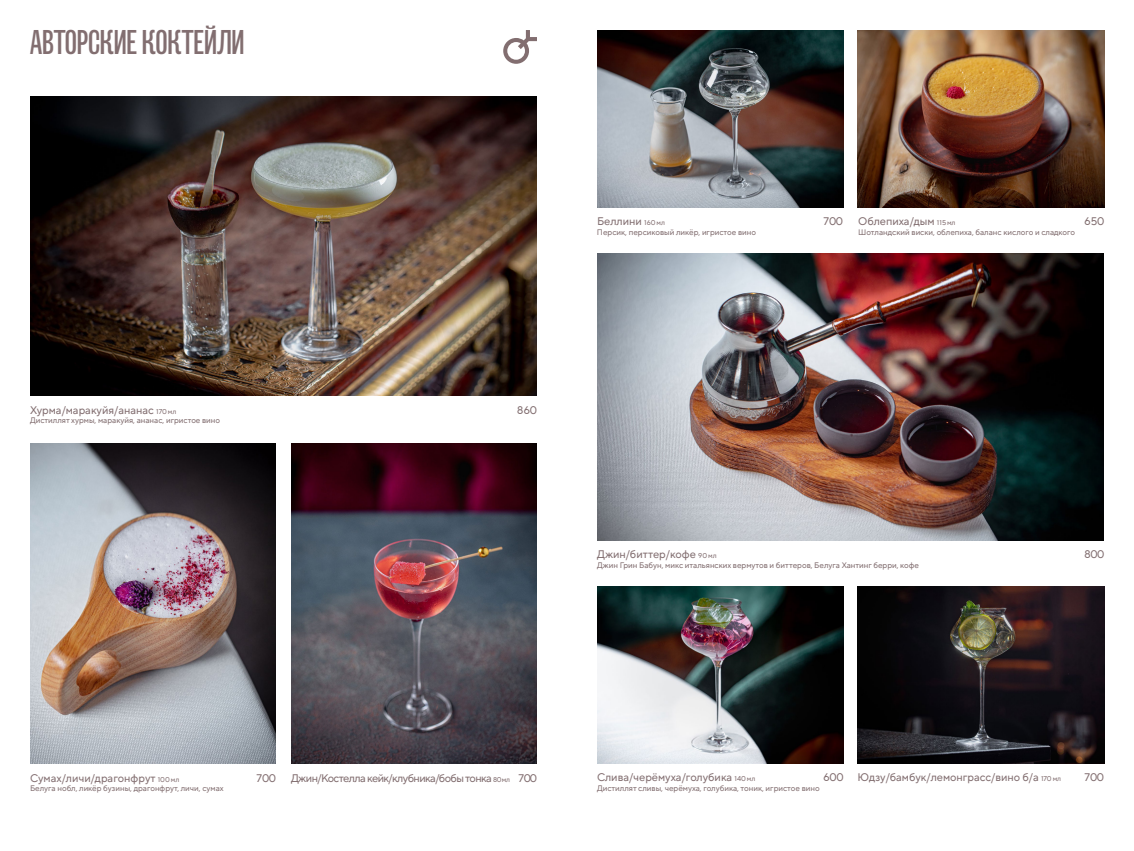
<style>
.page{position:relative;width:1134px;height:851px;background:#fff}
.page>*{position:absolute;margin:0;border:0;box-sizing:border-box;transform-origin:0 0}
.t1{font:condensed 30px "Mr Palker Dadson";letter-spacing:.01em;color:#826e70}
.t2{font:11px "TT Norms Pro Var Roman";color:#826e70}
.t3{font:11px "TT Norms Pro Var Roman";letter-spacing:-.05em;color:#826e70}
.t4{font:8px "TT Norms Pro Var Roman";color:#826e70}
.s1{font-size:7px}
</style>
<div class="page">
<img style="left:30px;top:443px;width:246px;height:320px">
<img style="left:291px;top:443px;width:246px;height:320px">
<img style="left:30px;top:96px;width:507px;height:299px">
<img style="left:597px;top:253px;width:507px;height:287px">
<img style="left:597px;top:586px;width:246px;height:177px">
<img style="left:597px;top:30px;width:246px;height:177px">
<img style="left:858px;top:30px;width:246px;height:177px">
<img style="left:858px;top:586px;width:246px;height:177px">
<svg style="left:503px;top:30px;width:34px;height:34px"></svg>
<h1 class="t1" style="left:30px;top:24px;width:215px">АВТОРСКИЕ КОКТЕЙЛИ</h1>
<h2 class="t2" style="left:597px;top:213px;width:70px">Беллини <span class="s1">160мл</span></h2>
<h2 class="t2" style="left:823px;top:213px;width:22px">700</h2>
<p class="t4" style="left:597px;top:226px;width:161px">Персик, персиковый ликёр, игристое вино</p>
<h2 class="t2" style="left:858px;top:213px;width:99px">Облепиха/дым <span class="s1">115мл</span></h2>
<h2 class="t2" style="left:1084px;top:213px;width:22px">650</h2>
<p class="t4" style="left:858px;top:226px;width:218px">Шотландский виски, облепиха, баланс кислого и сладкого</p>
<h2 class="t2" style="left:30px;top:402px;width:148px">Хурма/маракуйя/ананас <span class="s1">170мл</span></h2>
<h2 class="t2" style="left:517px;top:402px;width:22px">860</h2>
<p class="t4" style="left:30px;top:415px;width:192px">Дистиллят хурмы, маракуйя, ананас, игристое вино</p>
<h2 class="t2" style="left:597px;top:546px;width:121px">Джин/биттер/кофе <span class="s1">90мл</span></h2>
<h2 class="t2" style="left:1084px;top:546px;width:22px">800</h2>
<p class="t4" style="left:597px;top:559px;width:323px">Джин Грин Бабун, микс итальянских вермутов и биттеров, Белуга Хантинг берри, кофе</p>
<h2 class="t2" style="left:30px;top:769px;width:151px">Сумах/личи/драгонфрут <span class="s1">100мл</span></h2>
<h2 class="t2" style="left:256px;top:769px;width:22px">700</h2>
<p class="t4" style="left:30px;top:782px;width:195px">Белуга нобл, ликёр бузины, драгонфрут, личи, сумах</p>
<h2 class="t3" style="left:291px;top:769px;width:247px">Джин/Костелла кейк/клубника/бобы тонка <span class="s1">80мл</span> 700</h2>
<h2 class="t2" style="left:597px;top:769px;width:160px">Слива/черёмуха/голубика <span class="s1">140мл</span></h2>
<h2 class="t2" style="left:823px;top:769px;width:22px">600</h2>
<p class="t4" style="left:597px;top:781px;width:224px">Дистиллят сливы, черёмуха, голубика, тоник, игристое вино</p>
<h2 class="t2" style="left:857px;top:769px;width:205px">Юдзу/бамбук/лемонграсс/вино б/а <span class="s1">170мл</span></h2>
<h2 class="t2" style="left:1084px;top:769px;width:22px">700</h2>
</div>
